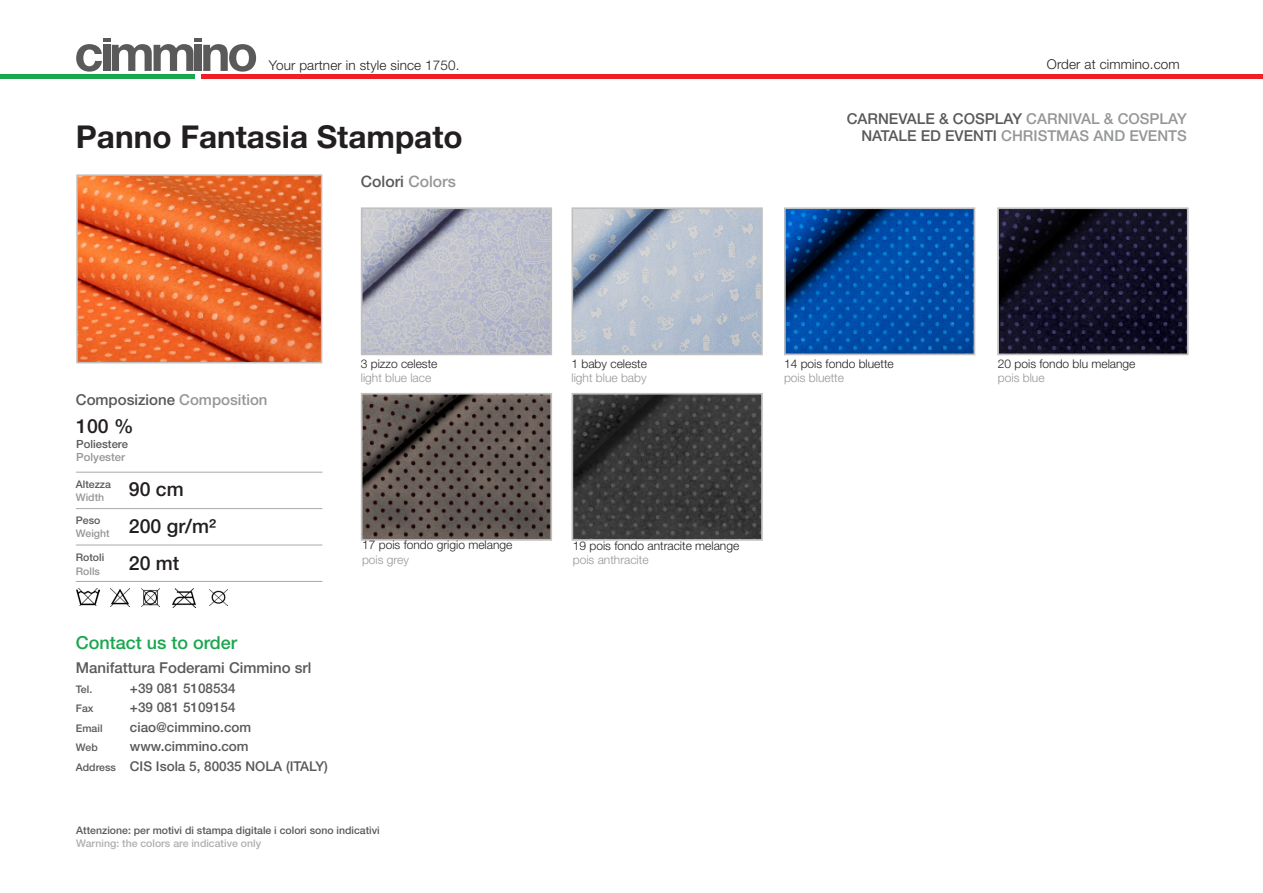
<style>
.page{position:relative;width:1263px;height:893px;background:#fff}
.page>*{position:absolute;margin:0;border:0;box-sizing:border-box;transform-origin:0 0}
.titolo_articolo{font:700 31.5px "Helvetica Neue LT Pro";color:#231f20}
.composizione_articol{font:500 19.5px "Helvetica Neue LT Pro";color:#231f20}
.composizione_articol-2{font:500 18px "Helvetica Neue LT Pro";color:#1aa64f}
.composizione_articol-3{font:500 15.75px "Helvetica Neue LT Pro";color:#59595b}
.composizione_articol-4{font:500 15px "Helvetica Neue LT Pro";color:#59595b}
.composizione_articol-5{font:500 15px "Helvetica Neue LT Pro";color:#959696}
.composizione_articol-6{font:500 13.5px "Helvetica Neue LT Pro";color:#59595b}
.t1{font:300 13.5px "Helvetica Neue LT Pro";letter-spacing:.01em;color:#231f20}
.t2{font:300 13.5px "Helvetica Neue LT Pro";letter-spacing:.01em;color:#241f21}
.didascalie{font:300 12px "Helvetica Neue LT Pro";color:#231f20}
.didascalie-2{font:300 12px "Helvetica Neue LT Pro";color:#959696}
.composizione_articol-7{font:500 11.25px "Helvetica Neue LT Pro";color:#59595b}
.composizione_articol-8{font:500 11.25px "Helvetica Neue LT Pro";color:#959696}
.composizione_articol-9{font:500 10.5px "Helvetica Neue LT Pro";color:#59595b}
.composizione_articol-10{font:500 10.5px "Helvetica Neue LT Pro";color:#b0afaf}
.composizione_articol-11{font:500 10.5px "Helvetica Neue LT Pro";color:#959696}
.s1{color:#959696}
.s2{color:#59595b}
.s3{font-size:10.5px}
</style>
<div class="page">
<svg style="left:76px;top:38px;width:180px;height:34px"></svg>
<div style="left:202px;top:74px;width:1061px;height:5px;background:#ee2026"></div>
<div style="left:0;top:74px;width:195px;height:5px;background:#1aa64f"></div>
<img style="left:79px;top:177px;width:240px;height:183px">
<div style="left:76px;top:174px;width:246px;height:189px;border:2px solid #c0c0c0"></div>
<hr style="left:76px;top:581px;width:246px;height:1px;background:#a8a9ad">
<hr style="left:76px;top:472px;width:246px;height:1px;background:#a8a9ad">
<hr style="left:76px;top:545px;width:246px;height:1px;background:#a8a9ad">
<hr style="left:76px;top:508px;width:246px;height:1px;background:#a8a9ad">
<img style="left:110px;top:589px;width:19px;height:18px">
<img style="left:172px;top:588px;width:24px;height:20px">
<img style="left:210px;top:589px;width:17px;height:17px">
<img style="left:76px;top:589px;width:24px;height:16px">
<img style="left:141px;top:588px;width:18px;height:18px">
<img style="left:364px;top:210px;width:185px;height:142px">
<div style="left:361px;top:207px;width:191px;height:148px;border:2px solid #c0c0c0"></div>
<img style="left:364px;top:396px;width:185px;height:142px">
<div style="left:361px;top:393px;width:191px;height:148px;border:2px solid #c0c0c0"></div>
<img style="left:574px;top:210px;width:186px;height:142px">
<div style="left:571px;top:207px;width:192px;height:148px;border:2px solid #c0c0c0"></div>
<img style="left:574px;top:396px;width:186px;height:142px">
<div style="left:571px;top:393px;width:192px;height:148px;border:2px solid #c0c0c0"></div>
<img style="left:787px;top:210px;width:185px;height:142px">
<div style="left:784px;top:207px;width:191px;height:148px;border:2px solid #c0c0c0"></div>
<img style="left:1000px;top:210px;width:185px;height:142px">
<div style="left:997px;top:207px;width:191px;height:148px;border:2px solid #c0c0c0"></div>
<p class="t1" style="left:269px;top:57px;width:192px">Your partner in style since 1750.</p>
<p class="t2" style="left:1047px;top:56px;width:134px">Order at cimmino.com</p>
<p class="titolo_articolo" style="left:76px;top:117px;width:388px">Panno Fantasia Stampato</p>
<p class="composizione_articol-3" style="left:361px;top:172px;width:97px">Colori <span class="s1">Colors</span></p>
<p class="composizione_articol-4" style="left:847px;top:110px;width:342px">CARNEVALE &amp; COSPLAY <span class="s1">CARNIVAL &amp; COSPLAY</span></p>
<p class="composizione_articol-5" style="left:861px;top:126px;width:327px"><span class="s2">NATALE ED EVENTI</span> CHRISTMAS AND EVENTS</p>
<p class="composizione_articol-4" style="left:76px;top:391px;width:193px">Composizione <span class="s1">Composition</span></p>
<p class="composizione_articol" style="left:76px;top:414px;width:59px">100 %</p>
<p class="composizione_articol-7" style="left:76px;top:437px;width:53px">Poliestere</p>
<p class="composizione_articol-8" style="left:76px;top:450px;width:50px">Polyester</p>
<p class="composizione_articol-9" style="left:76px;top:478px;width:37px">Altezza</p>
<p class="composizione_articol-11" style="left:76px;top:491px;width:30px">Width</p>
<p class="composizione_articol-9" style="left:76px;top:514px;width:26px">Peso</p>
<p class="composizione_articol-11" style="left:76px;top:527px;width:35px">Weight</p>
<p class="composizione_articol-9" style="left:76px;top:551px;width:30px">Rotoli</p>
<p class="composizione_articol-11" style="left:76px;top:565px;width:26px">Rolls</p>
<p class="composizione_articol" style="left:129px;top:478px;width:56px">90 cm</p>
<p class="composizione_articol" style="left:129px;top:514px;width:89px">200 gr/m²</p>
<p class="composizione_articol" style="left:129px;top:551px;width:52px">20 mt</p>
<p class="composizione_articol-2" style="left:76px;top:631px;width:163px">Contact us to order</p>
<p class="composizione_articol-4" style="left:76px;top:659px;width:237px">Manifattura Foderami Cimmino srl</p>
<p class="composizione_articol-9" style="left:76px;top:683px;width:18px">Tel.</p>
<p class="composizione_articol-6" style="left:130px;top:680px;width:107px">+39 081 5108534</p>
<p class="composizione_articol-9" style="left:76px;top:702px;width:19px">Fax</p>
<p class="composizione_articol-6" style="left:130px;top:700px;width:107px">+39 081 5109154</p>
<p class="composizione_articol-9" style="left:76px;top:722px;width:28px">Email</p>
<p class="composizione_articol-6" style="left:130px;top:719px;width:123px">ciao@cimmino.com</p>
<p class="composizione_articol-9" style="left:76px;top:741px;width:23px">Web</p>
<p class="composizione_articol-6" style="left:130px;top:739px;width:120px">www.cimmino.com</p>
<p class="composizione_articol-6" style="left:76px;top:758px;width:254px"><span class="s3">Address</span> CIS Isola 5, 80035 NOLA (ITALY)</p>
<p class="didascalie" style="left:361px;top:356px;width:78px">3 pizzo celeste</p>
<p class="didascalie-2" style="left:361px;top:370px;width:72px">light blue lace</p>
<p class="didascalie" style="left:362px;top:538px;width:152px">17 pois fondo grigio melange</p>
<p class="didascalie-2" style="left:362px;top:552px;width:48px">pois grey</p>
<p class="composizione_articol-9" style="left:76px;top:824px;width:305px">Attenzione: per motivi di stampa digitale i colori sono indicativi</p>
<p class="composizione_articol-10" style="left:76px;top:837px;width:186px">Warning: the colors are indicative only</p>
<p class="didascalie" style="left:571px;top:356px;width:77px">1 baby celeste</p>
<p class="didascalie-2" style="left:571px;top:371px;width:77px">light blue baby</p>
<p class="didascalie" style="left:784px;top:356px;width:111px">14 pois fondo bluette</p>
<p class="didascalie-2" style="left:784px;top:371px;width:61px">pois bluette</p>
<p class="didascalie" style="left:573px;top:538px;width:168px">19 pois fondo antracite melange</p>
<p class="didascalie-2" style="left:573px;top:552px;width:77px">pois anthracite</p>
<p class="didascalie" style="left:998px;top:356px;width:139px">20 pois fondo blu melange</p>
<p class="didascalie-2" style="left:998px;top:370px;width:48px">pois blue</p>
</div>
